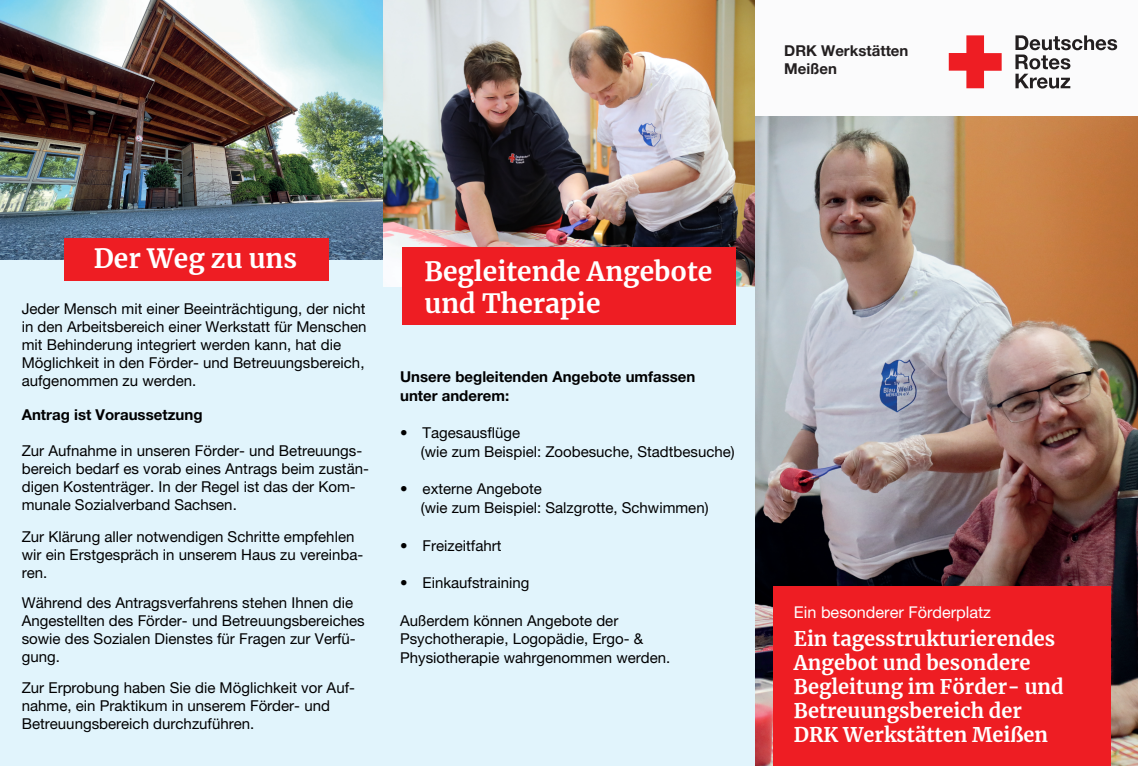
<style>
.page{position:relative;width:1138px;height:766px;background:#fff}
.page>*{position:absolute;margin:0;border:0;box-sizing:border-box;transform-origin:0 0}
.t1{font:700 26.25px/31.5px "Merriweather";color:#fff}
.t2{font:700 20px/24px "Merriweather";color:#fff}
.t3{font:16.25px "Helvetica Neue";color:#fff}
.t4{font:15px/18px "Helvetica Neue";color:#000001}
.t5{font:700 15px/18.8px "Helvetica Neue";color:#000001}
.t6{font:700 15px/18px "Helvetica Neue";color:#231f20}
</style>
<div class="page">
<div style="left:383px;top:0;width:372px;height:765px;background:#e1f4fc"></div>
<img style="left:383px;top:0;width:372px;height:286px">
<div style="left:0;top:0;width:383px;height:765px;background:#e1f4fc"></div>
<img style="left:0;top:0;width:383px;height:260px">
<img style="left:755px;top:116px;width:382px;height:649px">
<div style="left:773px;top:586px;width:337px;height:179px;background:#ee1d23"></div>
<div style="left:65px;top:238px;width:264px;height:43px;background:#ee1d23"></div>
<div style="left:402px;top:247px;width:334px;height:78px;background:#ee1d23"></div>
<div style="left:755px;top:0;width:382px;height:115px;background:#fbfbfc"></div>
<svg style="left:1015px;top:35px;width:102px;height:54px"></svg>
<svg style="left:948px;top:35px;width:53px;height:53px"></svg>
<p class="t6" style="left:784px;top:41px;width:126px">DRK Werkstätten<br>Meißen</p>
<h1 class="t1" style="left:94px;top:241px;width:205px">Der Weg zu uns</h1>
<h1 class="t1" style="left:424px;top:255px;width:289px">Begleitende Angebote und Therapie</h1>
<p class="t4" style="left:22px;top:299px;width:346px">Jeder Mensch mit einer Beeinträchtigung, der nicht in den Arbeitsbereich einer Werkstatt für Menschen mit Behinderung integriert werden kann, hat die Möglichkeit in den Förder- und Betreuungsbereich, aufgenommen zu werden.</p>
<p class="t5" style="left:22px;top:404px;width:182px">Antrag ist Voraussetzung</p>
<p class="t4" style="left:22px;top:441px;width:349px">Zur Aufnahme in unseren Förder- und Betreuungs&shy;bereich bedarf es vorab eines Antrags beim zustän&shy;digen Kostenträger. In der Regel ist das der Kom&shy;munale Sozialverband Sachsen.</p>
<p class="t4" style="left:22px;top:527px;width:343px">Zur Klärung aller notwendigen Schritte empfehlen wir ein Erstgespräch in unserem Haus zu vereinba&shy;ren.</p>
<p class="t4" style="left:22px;top:593px;width:344px">Während des Antragsverfahrens stehen Ihnen die Angestellten des Förder- und Betreuungsbereiches sowie des Sozialen Dienstes für Fragen zur Verfü&shy;gung.</p>
<p class="t4" style="left:22px;top:678px;width:335px">Zur Erprobung haben Sie die Möglichkeit vor Auf&shy;nahme, ein Praktikum in unserem Förder- und<br>Betreuungsbereich durchzuführen.</p>
<p class="t5" style="left:400px;top:366px;width:297px">Unsere begleitenden Angebote umfassen unter anderem:</p>
<p class="t4" style="left:421px;top:423px;width:315px;line-height:18.8px;text-indent:-21px">• Tagesausflüge<br>(wie zum Beispiel: Zoobesuche, Stadtbesuche)</p>
<p class="t4" style="left:421px;top:479px;width:289px;line-height:18.8px;text-indent:-21px">• externe Angebote<br>(wie zum Beispiel: Salzgrotte, Schwimmen)</p>
<p class="t4" style="left:400px;top:536px;width:103px">• Freizeitfahrt</p>
<p class="t4" style="left:400px;top:573px;width:131px">• Einkaufstraining</p>
<p class="t4" style="left:400px;top:610px;width:272px;line-height:18.8px">Außerdem können Angebote der<br>Psychotherapie, Logopädie, Ergo- &amp;<br>Physiotherapie wahrgenommen werden.</p>
<p class="t3" style="left:793px;top:602px;width:199px">Ein besonderer Förderplatz</p>
<h2 class="t2" style="left:793px;top:625px;width:271px">Ein tagesstrukturierendes<br>Angebot und besondere<br>Begleitung im Förder- und<br>Betreuungsbereich der<br>DRK Werkstätten Meißen</h2>
</div>
